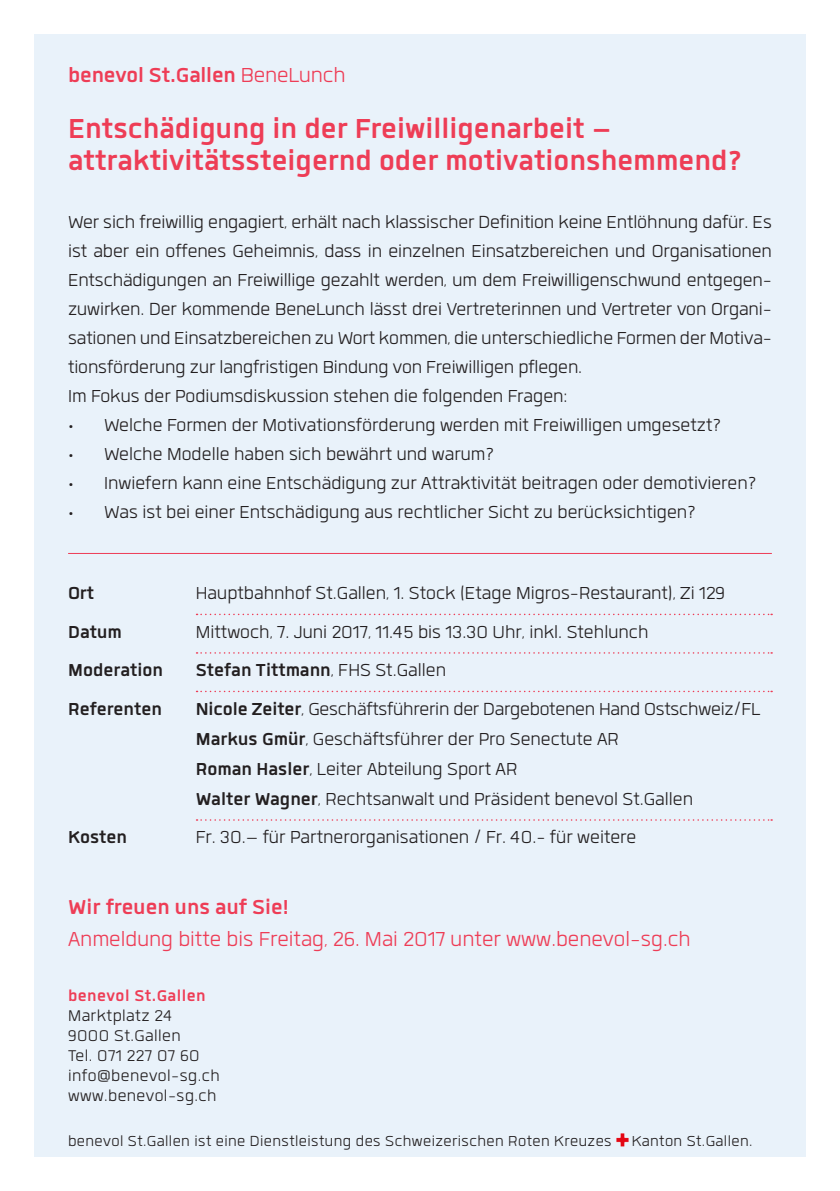
<style>
.page{position:relative;width:840px;height:1191px;background:#fff}
.page>*{position:absolute;margin:0;border:0;box-sizing:border-box;transform-origin:0 0}
._02_Titel{font:700 38px/32px "Quan";color:#ee3d56}
._07_Abschlusstext{font:300 28px "Quan";color:#ee3d56}
._01_Kopfzeile{font:700 28px "Quan";letter-spacing:-.005em;color:#ee3d56}
._06_Kurs_Einzug{font:700 28px "Quan";color:#ee3d56}
._05_Fliesstext{font:300 24px/29px "Quan";color:#231f20;text-align:justify}
._06_Kurs_Einzug-2{font:300 24px/30px "Quan";color:#231f20}
._04_Kurs_Daten_01_Li{font:300 24px "Quan";color:#231f20}
._06_Kurs_Einzug-3{font:700 24px "Quan";color:#231f20}
._04_Kurs_Daten_01_Li-2{font:700 24px "Quan";color:#231f20}
._02_Adresse{font:300 21.6px "Quan";letter-spacing:.02em;color:#231f20}
._01_Adresse_Ort{font:700 21.6px "Quan";letter-spacing:.02em;color:#ee3d56}
.t1{font:300 20px "Quan";letter-spacing:.02em;color:#231f20}
.s1{font-weight:300}
.s2{font-weight:700}
</style>
<div class="page">
<div style="left:34px;top:34px;width:771px;height:1123px;background:#e9f2fa"></div>
<hr style="left:68px;top:553px;width:703px;height:1px;background:#ee3d56">
<svg style="left:196px;top:613px;width:575px;height:2px"></svg>
<svg style="left:196px;top:652px;width:575px;height:1px"></svg>
<svg style="left:196px;top:690px;width:575px;height:2px"></svg>
<svg style="left:196px;top:819px;width:575px;height:1px"></svg>
<img style="left:616px;top:1133px;width:13px;height:14px">
<p class="_01_Kopfzeile" style="left:68px;top:62px;width:279px">benevol St.Gallen <span class="s1">BeneLunch</span></p>
<p class="_02_Titel" style="left:68px;top:112px;width:675px">Entschädigung in der Freiwilligenarbeit – attraktivitätssteigernd oder motivationshemmend?</p>
<p class="_05_Fliesstext" style="left:68px;top:207px;width:705px">Wer sich freiwillig engagiert, erhält nach klassischer Definition keine Entlöhnung dafür. Es ist aber ein offenes Geheimnis, dass in einzelnen Einsatzbereichen und Organisationen Entschädigungen an Freiwillige gezahlt werden, um dem Freiwilligenschwund entgegen&shy;zuwirken. Der kommende BeneLunch lässt drei Vertreterinnen und Vertreter von Organi&shy;sationen und Einsatzbereichen zu Wort kommen, die unterschiedliche Formen der Motiva&shy;tionsförderung zur langfristigen Bindung von Freiwilligen pflegen.</p>
<p class="_05_Fliesstext" style="left:68px;top:381px;width:500px">Im Fokus der Podiumsdiskussion stehen die folgenden Fragen:</p>
<p class="_05_Fliesstext" style="left:68px;top:410px;width:654px">• Welche Formen der Motivationsförderung werden mit Freiwilligen umgesetzt?</p>
<p class="_05_Fliesstext" style="left:68px;top:439px;width:427px">• Welche Modelle haben sich bewährt und warum?</p>
<p class="_05_Fliesstext" style="left:68px;top:468px;width:689px">• Inwiefern kann eine Entschädigung zur Attraktivität beitragen oder demotivieren?</p>
<p class="_05_Fliesstext" style="left:68px;top:497px;width:629px">• Was ist bei einer Entschädigung aus rechtlicher Sicht zu berücksichtigen?</p>
<p class="_04_Kurs_Daten_01_Li-2" style="left:68px;top:582px;width:28px">Ort</p>
<p class="_04_Kurs_Daten_01_Li" style="left:196px;top:582px;width:530px">Hauptbahnhof St.Gallen, 1. Stock (Etage Migros-Restaurant), Zi 129</p>
<p class="_06_Kurs_Einzug-3" style="left:68px;top:620px;width:55px">Datum</p>
<p class="_06_Kurs_Einzug-2" style="left:196px;top:616px;width:454px">Mittwoch, 7. Juni 2017, 11.45 bis 13.30 Uhr, inkl. Stehlunch</p>
<p class="_06_Kurs_Einzug-3" style="left:68px;top:659px;width:96px">Moderation</p>
<p class="_06_Kurs_Einzug-3" style="left:196px;top:659px;width:251px">Stefan Tittmann<span class="s1">, FHS St.Gallen</span></p>
<p class="_06_Kurs_Einzug-3" style="left:68px;top:697px;width:95px">Referenten</p>
<p class="_06_Kurs_Einzug-2" style="left:196px;top:693px;width:566px"><span class="s2">Nicole Zeiter</span>, Geschäftsführerin der Dargebotenen Hand Ostschweiz/FL <span class="s2">Markus Gmür</span>, Geschäftsführer der Pro Senectute AR<br><span class="s2">Roman Hasler</span>, Leiter Abteilung Sport AR<br><span class="s2">Walter Wagner</span>, Rechtsanwalt und Präsident benevol St.Gallen</p>
<p class="_06_Kurs_Einzug-3" style="left:68px;top:826px;width:60px">Kosten</p>
<p class="_06_Kurs_Einzug-2" style="left:196px;top:822px;width:442px">Fr. 30.– für Partnerorganisationen / Fr. 40.- für weitere</p>
<p class="_06_Kurs_Einzug" style="left:68px;top:893px;width:222px">Wir freuen uns auf Sie!</p>
<p class="_07_Abschlusstext" style="left:68px;top:926px;width:623px">Anmeldung bitte bis Freitag, 26. Mai 2017 unter www.benevol-sg.ch</p>
<p class="_01_Adresse_Ort" style="left:68px;top:985px;width:139px">benevol St.Gallen</p>
<p class="_02_Adresse" style="left:68px;top:1006px;width:106px">Marktplatz 24</p>
<p class="_02_Adresse" style="left:68px;top:1026px;width:114px">9000 St.Gallen</p>
<p class="_02_Adresse" style="left:68px;top:1046px;width:133px">Tel. 071 227 07 60</p>
<p class="_02_Adresse" style="left:68px;top:1066px;width:153px">info@benevol-sg.ch</p>
<p class="_02_Adresse" style="left:68px;top:1086px;width:150px">www.benevol-sg.ch</p>
<p class="t1" style="left:68px;top:1131px;width:685px">benevol St.Gallen ist eine Dienstleistung des Schweizerischen Roten Kreuzes Kanton St.Gallen.</p>
</div>
